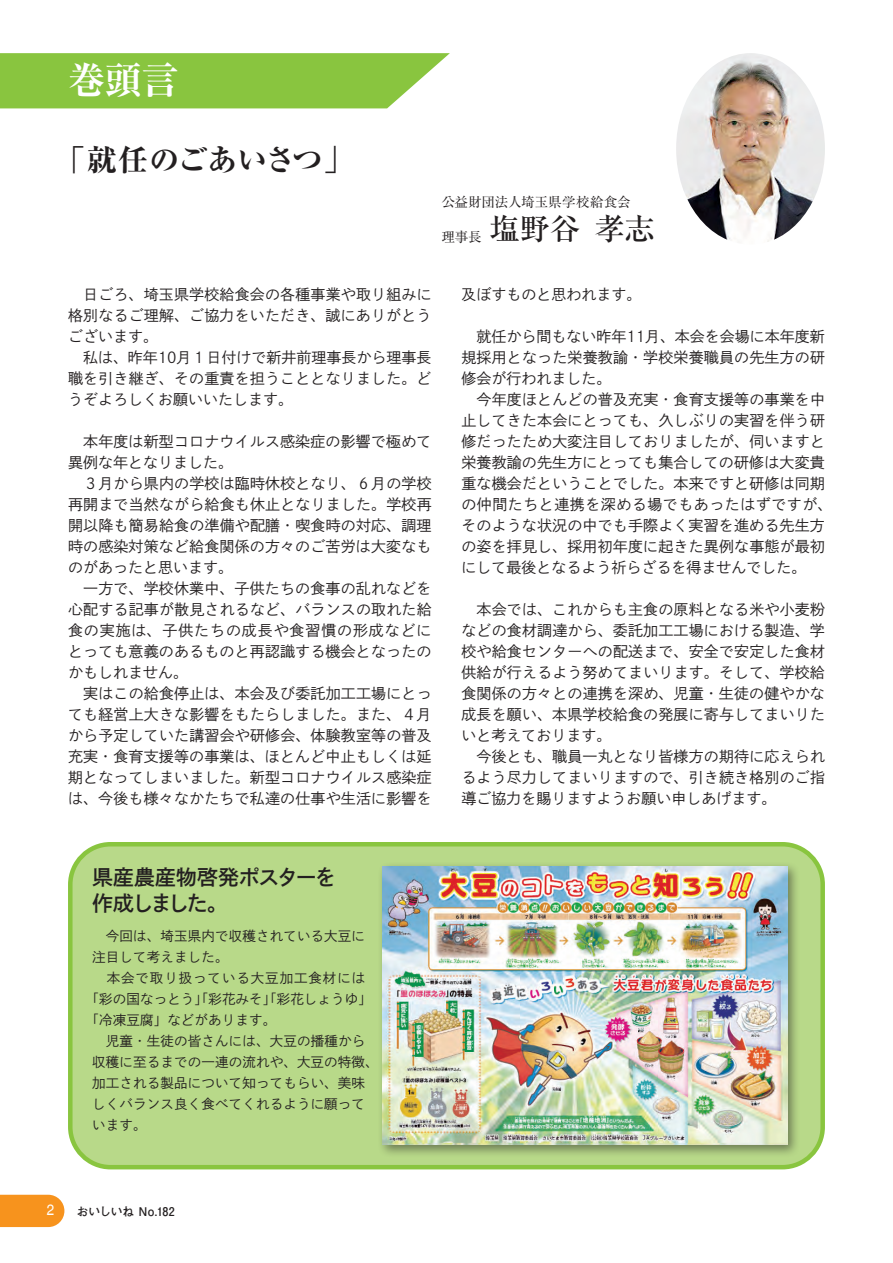
<style>
.page{position:relative;width:893px;height:1263px;background:#fff}
.page>*{position:absolute;margin:0;border:0;box-sizing:border-box;transform-origin:0 0}
.t1{font:700 expanded 37.5px "Ryumin Pro";color:#fff}
.t2{font:700 expanded 30px "Ryumin Pro";letter-spacing:-.01em;color:#231f20}
.t3{font:500 30px "Ryumin Pro";color:#231f20}
.t4{font:21px/25.5px "Shuei Go Kin Std B";letter-spacing:-.045em;color:#231f20}
.t5{font:15px/21px "Shuei Go Kin Std L";letter-spacing:.01em;color:#231f20}
.t6{font:15px "Helvetica LT";color:#fff;scale:.9 1}
.t7{font:13.5px "Shuei Go Kin Std L";letter-spacing:.01em;color:#231f20}
.t8{font:13.5px "Shuei Go Kin Std L";letter-spacing:.07em;color:#231f20}
.t9{font:13.5px "Ryumin Pro";letter-spacing:-.01em;color:#231f20}
.t10{font:700 12px "Futo Go B101 Pro";letter-spacing:-.015em;color:#231f20}
</style>
<div class="page">
<div style="left:0;top:1195px;width:64px;height:32px;background:#f7931d"></div>
<svg style="left:0;top:53px;width:450px;height:55px;background:#90c84b"></svg>
<img style="left:676px;top:53px;width:149px;height:189px">
<hr style="left:892px;top:842px;width:1px;height:327px;background:#fffbd6">
<div style="left:70px;top:844px;width:753px;height:323px;background:#b8d989;border-radius:40px"></div>
<div style="left:68px;top:842px;width:757px;height:327px;border:4px solid #89c53f;border-radius:40px"></div>
<div style="left:377px;top:861px;width:424px;height:296px;background:#231f20;opacity:.5"></div>
<img style="left:382px;top:867px;width:406px;height:278px">
<h1 class="t1" style="left:68px;top:51px;width:112px">巻頭言</h1>
<h2 class="t2" style="left:55px;top:136px;width:300px">「就任のごあいさつ」</h2>
<p class="t9" style="left:441px;top:192px;width:191px">公益財団法人埼玉県学校給食会</p>
<p class="t9" style="left:441px;top:227px;width:42px">理事長</p>
<h2 class="t3" style="left:490px;top:205px;width:166px">塩野谷　孝志</h2>
<p class="t5" style="left:68px;top:284px;width:365px">　日ごろ、埼玉県学校給食会の各種事業や取り組みに格別なるご理解、ご協力をいただき、誠にありがとうございます。<br>　私は、昨年10月１日付けで新井前理事長から理事長職を引き継ぎ、その重責を担うこととなりました。どうぞよろしくお願いいたします。</p>
<p class="t5" style="left:68px;top:431px;width:365px">　本年度は新型コロナウイルス感染症の影響で極めて異例な年となりました。<br>　３月から県内の学校は臨時休校となり、６月の学校再開まで当然ながら給食も休止となりました。学校再開以降も簡易給食の準備や配膳・喫食時の対応、調理時の感染対策など給食関係の方々のご苦労は大変なものがあったと思います。<br>　一方で、学校休業中、子供たちの食事の乱れなどを心配する記事が散見されるなど、バランスの取れた給食の実施は、子供たちの成長や食習慣の形成などにとっても意義のあるものと再認識する機会となったのかもしれません。<br>　実はこの給食停止は、本会及び委託加工工場にとっても経営上大きな影響をもたらしました。また、４月から予定していた講習会や研修会、体験教室等の普及充実・食育支援等の事業は、ほとんど中止もしくは延期となってしまいました。新型コロナウイルス感染症は、今後も様々なかたちで私達の仕事や生活に影響を</p>
<p class="t5" style="left:461px;top:284px;width:181px">及ぼすものと思われます。</p>
<p class="t5" style="left:461px;top:326px;width:373px">　就任から間もない昨年11月、本会を会場に本年度新規採用となった栄養教諭・学校栄養職員の先生方の研修会が行われました。<br>　今年度ほとんどの普及充実・食育支援等の事業を中止してきた本会にとっても、久しぶりの実習を伴う研修だったため大変注目しておりましたが、伺いますと栄養教諭の先生方にとっても集合しての研修は大変貴重な機会だということでした。本来ですと研修は同期の仲間たちと連携を深める場でもあったはずですが、そのような状況の中でも手際よく実習を進める先生方の姿を拝見し、採用初年度に起きた異例な事態が最初にして最後となるよう祈らざるを得ませんでした。</p>
<p class="t5" style="left:461px;top:599px;width:365px">　本会では、これからも主食の原料となる米や小麦粉などの食材調達から、委託加工工場における製造、学校や給食センターへの配送まで、安全で安定した食材供給が行えるよう努めてまいります。そして、学校給食関係の方々との連携を深め、児童・生徒の健やかな成長を願い、本県学校給食の発展に寄与してまいりたいと考えております。<br>　今後とも、職員一丸となり皆様方の期待に応えられるよう尽力してまいりますので、引き続き格別のご指導ご協力を賜りますようお願い申しあげます。</p>
<h3 class="t4" style="left:92px;top:864px;width:245px">県産農産物啓発ポスターを作成しました。</h3>
<p class="t7" style="left:92px;top:926px;width:274px">　今回は、埼玉県内で収穫されている大豆に</p>
<p class="t7" style="left:92px;top:947px;width:138px">注目して考えました。</p>
<p class="t8" style="left:92px;top:968px;width:274px">　本会で取り扱っている大豆加工食材には</p>
<p class="t7" style="left:86px;top:989px;width:288px">「彩の国なっとう」「彩花みそ」「彩花しょうゆ」</p>
<p class="t7" style="left:86px;top:1010px;width:192px">「冷凍豆腐」などがあります。</p>
<p class="t7" style="left:92px;top:1031px;width:274px">　児童・生徒の皆さんには、大豆の播種から</p>
<p class="t7" style="left:92px;top:1052px;width:288px">収穫に至るまでの一連の流れや、大豆の特徴、</p>
<p class="t7" style="left:92px;top:1073px;width:274px">加工される製品について知ってもらい、美味</p>
<p class="t7" style="left:92px;top:1094px;width:274px">しくバランス良く食べてくれるように願って</p>
<p class="t7" style="left:92px;top:1115px;width:56px">います。</p>
<p class="t6" style="left:47px;top:1201px;width:10px">2</p>
<p class="t10" style="left:77px;top:1202px;width:100px">おいしいね No.１82</p>
</div>
